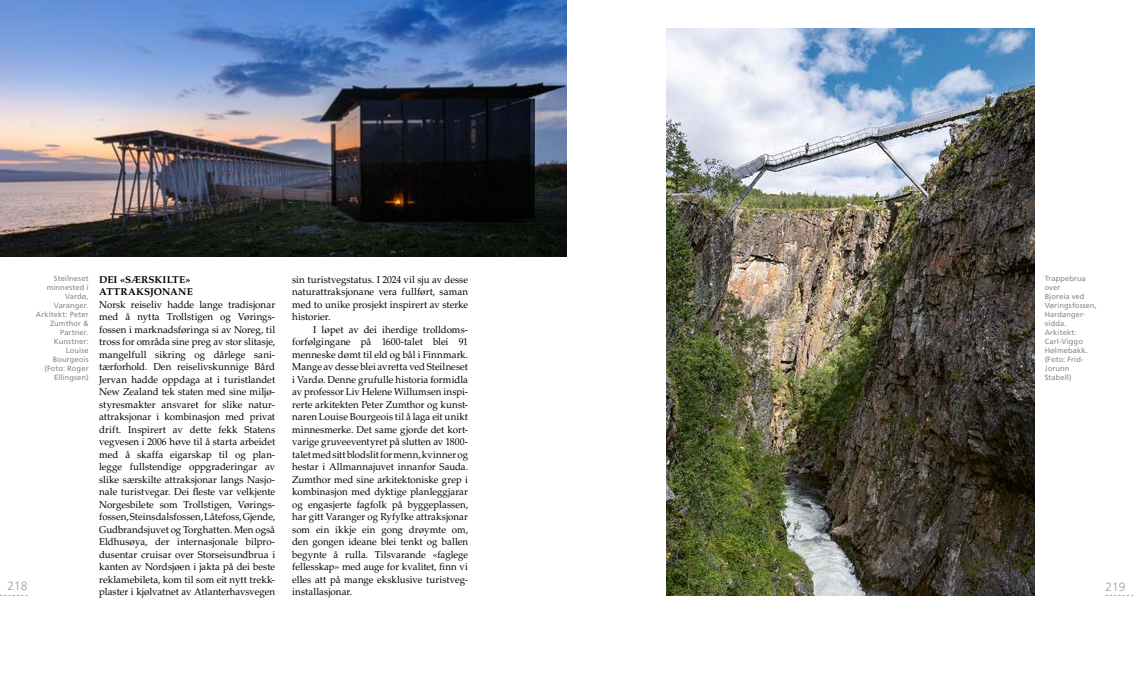
<style>
.page{position:relative;width:1134px;height:681px;background:#fff}
.page>*{position:absolute;margin:0;border:0;box-sizing:border-box;transform-origin:0 0}
.t1{font:300 12px "Frutiger LT Std";color:#9d9d9c}
.t2{font:10px/12.5px "Palatino LT Std";color:#000;text-align:justify}
.t3{font:700 10px/12.5px "Palatino LT Std";letter-spacing:.015em;color:#000}
.t4{font:7.5px/9px "Frutiger LT Std";letter-spacing:.015em;color:#878787}
</style>
<div class="page">
<img style="left:0;top:0;width:567px;height:257px">
<img style="left:666px;top:28px;width:369px;height:567px">
<p class="t2" style="left:292px;top:273px;width:177px">sin turistvegstatus. I 2024 vil sju av desse naturattraksjonane vera fullført, saman med to unike prosjekt inspirert av sterke historier.</p>
<p class="t2" style="left:292px;top:323px;width:177px;text-indent:21px">I løpet av dei iherdige trolldoms&shy;forfølgingane på 1600-talet blei 91 menneske dømt til eld og bål i Finnmark.<br>Mange av desse blei avretta ved Steilneset i Vardø. Denne grufulle historia formidla av professor Liv Helene Willumsen inspi&shy;rerte arkitekten Peter Zumthor og kunst&shy;naren Louise Bourgeois til å laga eit unikt minnesmerke. Det same gjorde det kort&shy;varige gruveeventyret på slutten av 1800- talet med sitt blodslit for menn, kvinner og hestar i Allmannajuvet innanfor Sauda.<br>Zumthor med sine arkitektoniske grep i kombinasjon med dyktige planleggjarar og engasjerte fagfolk på byggeplassen, har gitt Varanger og Ryfylke attraksjonar som ein ikkje ein gong drøymte om, den gongen ideane blei tenkt og ballen begynte å rulla. Tilsvarande «faglege fellesskap» med auge for kvalitet, finn vi elles att på mange eksklusive turistveg&shy;installasjonar.</p>
<p class="t3" style="left:99px;top:273px;width:95px">DEI «SÆRSKILTE»<br>ATTRAKSJONANE</p>
<p class="t2" style="left:99px;top:298px;width:177px">Norsk reiseliv hadde lange tradisjonar med å nytta Trollstigen og Vørings&shy;fossen i marknadsføringa si av Noreg, til tross for områda sine preg av stor slitasje, mangelfull sikring og dårlege sani&shy;tærforhold. Den reiselivskunnige Bård Jervan hadde oppdaga at i turistlandet New Zealand tek staten med sine miljø&shy;styresmakter ansvaret for slike natur&shy;attraksjonar i kombinasjon med privat drift. Inspirert av dette fekk Statens vegvesen i 2006 høve til å starta arbeidet med å skaffa eigarskap til og plan&shy;legge fullstendige oppgraderingar av slike særskilte attraksjonar langs Nasjo&shy;nale turistvegar. Dei fleste var velkjente Norgesbilete som Trollstigen, Vørings&shy;fossen, Steinsdalsfossen, Låtefoss, Gjende, Gudbrandsjuvet og Torghatten. Men også Eldhusøya, der internasjonale bilpro&shy;dusentar cruisar over Storseisundbrua i kanten av Nordsjøen i jakta på dei beste reklamebileta, kom til som eit nytt trekk&shy;plaster i kjølvatnet av Atlanterhavsvegen</p>
<p class="t4" style="left:36px;top:274px;width:54px;text-align:right">Steilneset minnested i<br>Vardø,<br>Varanger.<br>Arkitekt: Peter<br>Zumthor &amp;<br>Partner.<br>Kunstner:<br>Louise<br>Bourgeois (Foto: Roger<br>Ellingsen)</p>
<p class="t4" style="left:1045px;top:274px;width:54px">Trappebrua over<br>Bjoreia ved<br>Vøringsfossen,<br>Hardanger&shy;vidda.<br>Arkitekt:<br>Carl-Viggo<br>Hølmebakk. (Foto: Frid-<br>Jorunn<br>Stabell)</p>
<p class="t1" style="left:8px;top:579px;width:22px">218</p>
<p class="t1" style="left:1106px;top:579px;width:22px">219</p>
</div>
